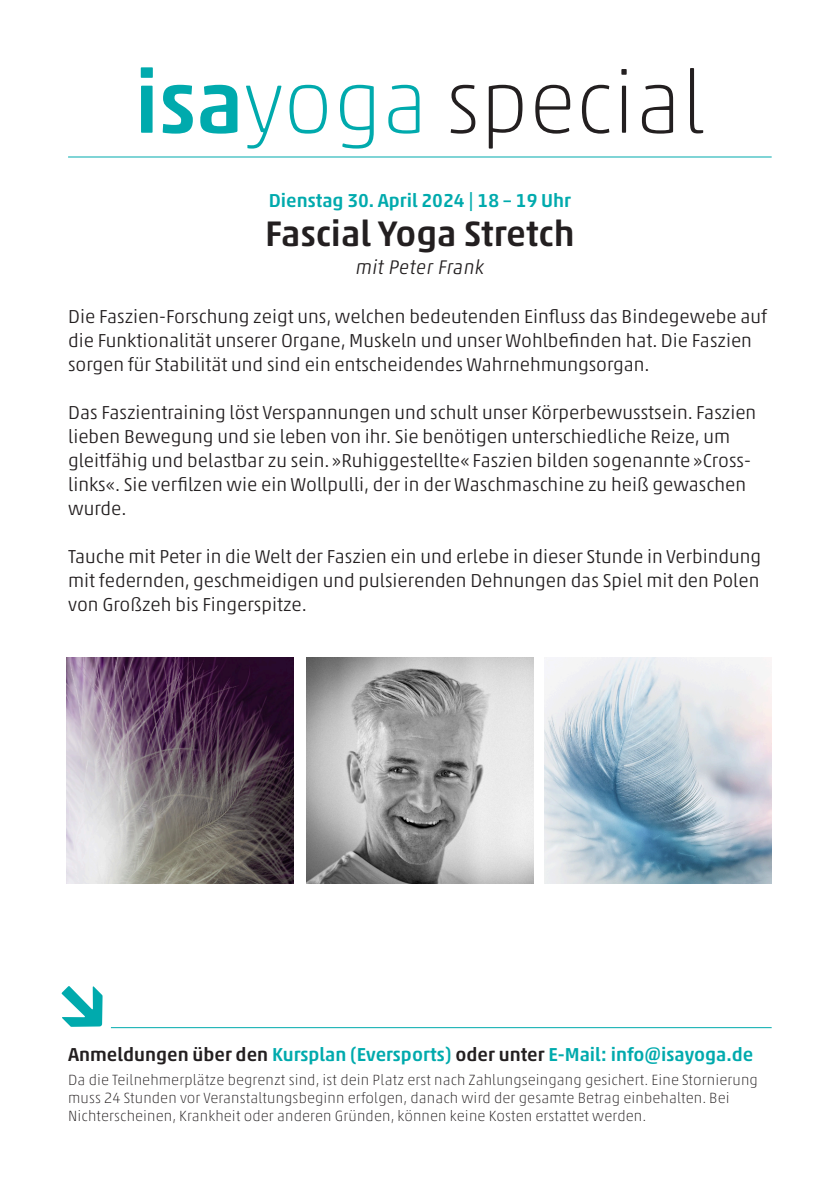
<style>
.page{position:relative;width:840px;height:1191px;background:#fff}
.page>*{position:absolute;margin:0;border:0;box-sizing:border-box;transform-origin:0 0}
.t1{font:500 90px "Akko Std";color:#00aaad}
.t2{font:100 88px "Akko Std";color:#231f20}
.t3{font:500 36px "Akko Std";color:#231f20}
.t4{font:italic 300 20px "Akko Std";letter-spacing:.02em;color:#231f20}
.t5{font:300 19px/24px "Akko Std";color:#231f20}
.t6{font:500 19px "Akko Std";color:#00aaad}
.t7{font:100 15px/18px "Akko Std";letter-spacing:.01em;color:#231f20}
.s1{font-weight:500;color:#00aaad}
.s2{color:#00aaad}
.s3{color:#231f20}
</style>
<div class="page">
<img style="left:306px;top:657px;width:227px;height:227px">
<img style="left:67px;top:657px;width:227px;height:227px">
<img style="left:544px;top:657px;width:227px;height:227px">
<hr style="left:68px;top:156px;width:703px;height:1px;background:#00aaad">
<hr style="left:111px;top:1027px;width:660px;height:1px;background:#00aaad">
<h2 class="t2" style="left:134px;top:67px;width:572px"><span class="s1">isa</span><span class="s2">yoga</span> special</h2>
<p class="t6" style="left:268px;top:192px;width:304px">Dienstag 30. April 2024 | 18 – 19 Uhr</p>
<h3 class="t3" style="left:265px;top:219px;width:311px">Fascial Yoga Stretch</h3>
<p class="t4" style="left:355px;top:259px;width:130px">mit Peter Frank</p>
<p class="t5" style="left:68px;top:306px;width:700px">Die Faszien-Forschung zeigt uns, welchen bedeutenden Einfluss das Bindegewebe auf die Funktionalität unserer Organe, Muskeln und unser Wohlbefinden hat. Die Faszien sorgen für Stabilität und sind ein entscheidendes Wahrnehmungsorgan.</p>
<p class="t5" style="left:68px;top:402px;width:689px">Das Faszientraining löst Verspannungen und schult unser Körperbewusstsein. Faszien lieben Bewegung und sie leben von ihr. Sie benötigen unterschiedliche Reize, um gleitfähig und belastbar zu sein. »Ruhiggestellte« Faszien bilden sogenannte »Cross&shy;links«. Sie verfilzen wie ein Wollpulli, der in der Waschmaschine zu heiß gewaschen wurde.</p>
<p class="t5" style="left:68px;top:546px;width:694px;text-align:justify">Tauche mit Peter in die Welt der Faszien ein und erlebe in dieser Stunde in Verbindung mit federnden, geschmeidigen und pulsierenden Dehnungen das Spiel mit den Polen von Großzeh bis Fingerspitze.</p>
<h1 class="t1" style="left:54px;top:965px;width:58px">↘</h1>
<p class="t6" style="left:68px;top:1046px;width:686px"><span class="s3">Anmeldungen über den</span> Kursplan (Eversports) <span class="s3">oder unter</span> E-Mail: info@isayoga.de</p>
<p class="t7" style="left:68px;top:1072px;width:691px">Da die Teilnehmerplätze begrenzt sind, ist dein Platz erst nach Zahlungseingang gesichert. Eine Stornierung muss 24 Stunden vor Veranstaltungsbeginn erfolgen, danach wird der gesamte Betrag einbehalten. Bei<br>Nichterscheinen, Krankheit oder anderen Gründen, können keine Kosten erstattet werden.</p>
</div>
